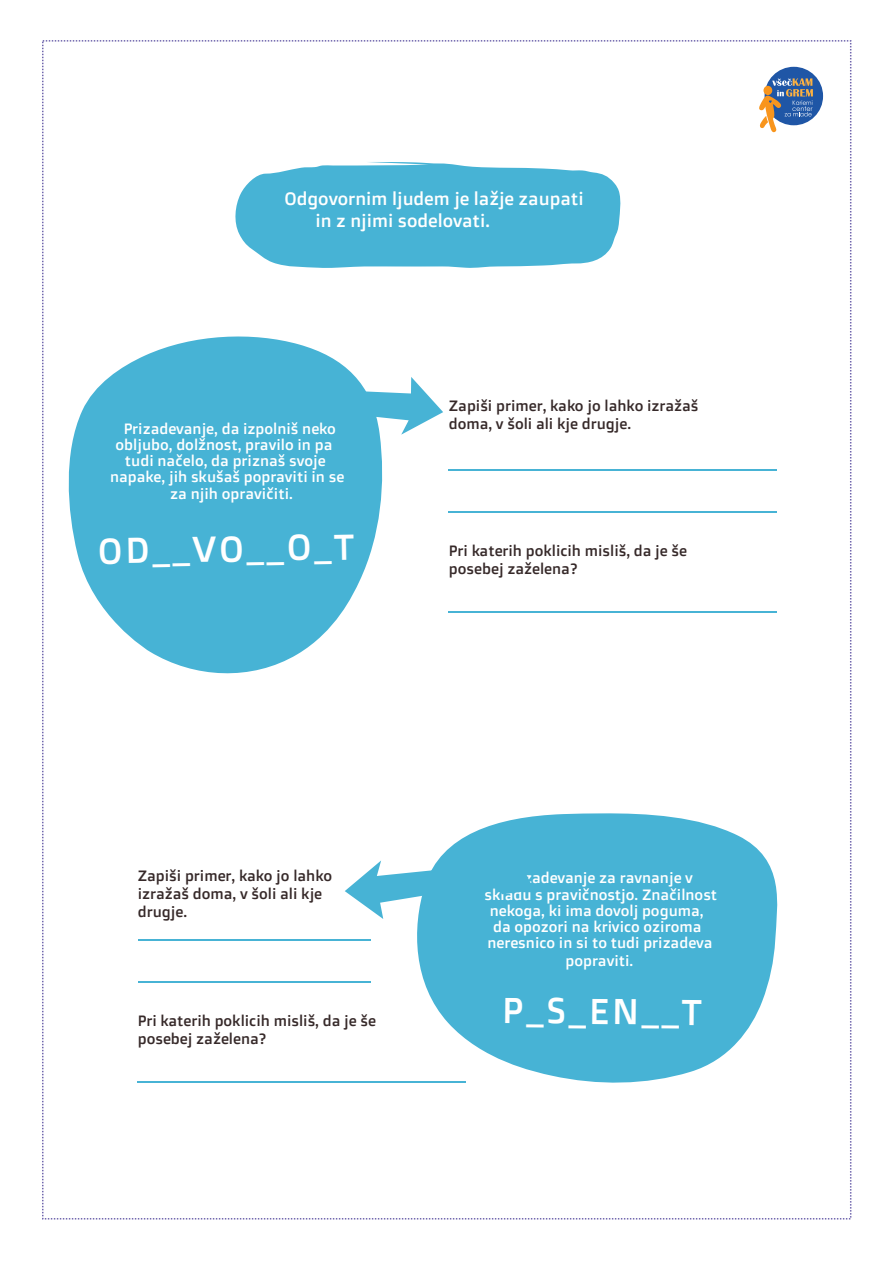
<style>
.page{position:relative;width:893px;height:1263px;background:#fff}
.page>*{position:absolute;margin:0;border:0;box-sizing:border-box;transform-origin:0 0}
.t1{font:36px "Doppio One";color:#fff}
.t2{font:18px/21.8px "Doppio One";color:#fff}
.t3{font:15px/16.2px "Doppio One";color:#fff;text-align:center}
.t4{font:15px/18px "Doppio One";color:#362929}
</style>
<div class="page">
<div style="left:764px;top:67px;width:59px;height:58px;background:#1f56a6;border-radius:50%"></div>
<svg style="left:759px;top:78px;width:54px;height:55px"></svg>
<svg style="left:235px;top:162px;width:386px;height:106px;background:#5bbbd9"></svg>
<svg style="left:386px;top:377px;width:57px;height:58px"></svg>
<svg style="left:68px;top:336px;width:318px;height:338px;fill:#47b3d5"></svg>
<hr style="left:449px;top:470px;width:328px;height:1px;background:#47b3d5">
<hr style="left:449px;top:612px;width:328px;height:1px;background:#47b3d5">
<hr style="left:449px;top:512px;width:328px;height:1px;background:#47b3d5">
<hr style="left:138px;top:939px;width:233px;height:2px;background:#47b3d5">
<hr style="left:138px;top:1081px;width:328px;height:2px;background:#47b3d5">
<hr style="left:138px;top:981px;width:233px;height:2px;background:#47b3d5">
<svg style="left:417px;top:813px;width:361px;height:270px;fill:#47b3d5"></svg>
<svg style="left:345px;top:852px;width:189px;height:67px"></svg>
<p class="t2" style="left:316px;top:187px;width:270px;text-indent:-31px">Odgovornim ljudem je lažje zaupati in z njimi sodelovati.</p>
<p class="t3" style="left:110px;top:420px;width:236px">Prizadevanje, da izpolniš neko obljubo, dolžnost, pravilo in pa tudi načelo, da priznaš svoje napake, jih skušaš popraviti in se</p>
<p class="t3" style="left:170px;top:485px;width:124px">za njih opravičiti.</p>
<h1 class="t1" style="left:98px;top:527px;width:258px;rotate:-1deg">OD__VO__O_T</h1>
<p class="t4" style="left:449px;top:396px;width:251px">Zapiši primer, kako jo lahko izražaš doma, v šoli ali kje drugje.</p>
<p class="t4" style="left:449px;top:541px;width:240px">Pri katerih poklicih misliš, da je še posebej zaželena?</p>
<p class="t4" style="left:138px;top:866px;width:196px">Zapiši primer, kako jo lahko izražaš doma, v šoli ali kje drugje.</p>
<p class="t4" style="left:138px;top:1011px;width:240px">Pri katerih poklicih misliš, da je še posebej zaželena?</p>
<p class="t3" style="left:484px;top:870px;width:234px">Prizadevanje za ravnanje v skladu s pravičnostjo. Značilnost nekoga, ki ima dovolj poguma, da opozori na krivico oziroma neresnico in si to tudi prizadeva</p>
<p class="t3" style="left:566px;top:952px;width:69px">popraviti.</p>
<h1 class="t1" style="left:502px;top:987px;width:201px">P_S_EN__T</h1>
</div>
